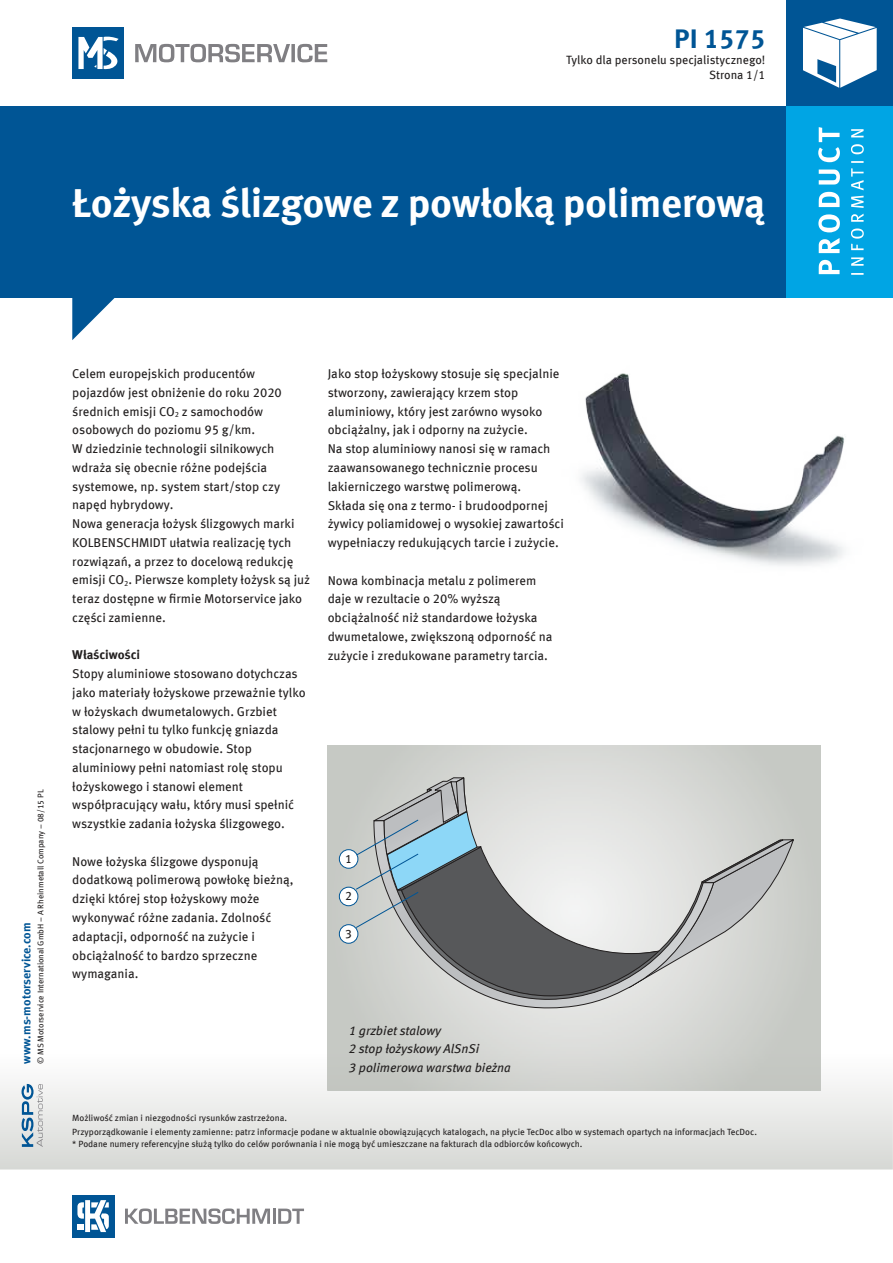
<style>
.page{position:relative;width:893px;height:1263px;background:#fff}
.page>*{position:absolute;margin:0;border:0;box-sizing:border-box;transform-origin:0 0}
.t1{font:700 40.5px "Meta OFC";letter-spacing:-.015em;color:#fff}
.t2{font:700 27px "Meta OFC";color:#005595}
.t3{font:12.75px/18.8px "Meta OFC";color:#221f1f}
.t4{font:italic 12.75px/18.8px "Meta OFC";color:#221f1f}
.t5{font:700 12.75px "Meta OFC";letter-spacing:-.005em;color:#221f1f}
.t6{font:12.15px "Meta OFC";color:#221f1f}
.t7{font:12px "Meta OFC";color:#221f1f}
.t8{font:700 12px "Meta OFC";color:#005595}
.t9{font:9px/13.5px "Meta OFC";color:#221f1f}
.t10{font:8.25px "Meta OFC";color:#221f1f}
</style>
<div class="page">
<div style="left:0;top:106px;width:893px;height:192px;background:#005595"></div>
<svg style="left:72px;top:298px;width:43px;height:42px"></svg>
<svg style="left:135px;top:44px;width:192px;height:19px"></svg>
<div style="left:72px;top:28px;width:51px;height:51px;background:#005595"></div>
<svg style="left:78px;top:36px;width:41px;height:33px"></svg>
<svg style="left:22px;top:1084px;width:21px;height:63px"></svg>
<div style="left:72px;top:1195px;width:43px;height:42px;background:#005595"></div>
<svg style="left:77px;top:1200px;width:32px;height:32px"></svg>
<svg style="left:125px;top:1208px;width:145px;height:16px"></svg>
<hr style="left:273px;top:1208px;width:3px;height:16px;background:#807f83">
<svg style="left:278px;top:1208px;width:26px;height:16px"></svg>
<div style="left:787px;top:0;width:106px;height:106px;background:#005595"></div>
<svg style="left:803px;top:19px;width:74px;height:69px"></svg>
<div style="left:787px;top:106px;width:106px;height:192px;background:#00a5e4"></div>
<svg style="left:851px;top:129px;width:13px;height:146px"></svg>
<svg style="left:818px;top:127px;width:22px;height:147px"></svg>
<img style="left:327px;top:745px;width:493px;height:346px">
<img style="left:580px;top:373px;width:265px;height:193px">
<svg style="left:355px;top:777px;width:440px;height:228px;background:#b9bdbd"></svg>
<div style="left:339px;top:925px;width:19px;height:18px;background:#fff;border-radius:50%"></div>
<div style="left:339px;top:924px;width:19px;height:20px;border:1px solid #005595;border-radius:50%"></div>
<div style="left:339px;top:887px;width:19px;height:19px;background:#fff;border-radius:50%"></div>
<div style="left:339px;top:887px;width:19px;height:19px;border:1px solid #005595;border-radius:50%"></div>
<div style="left:339px;top:850px;width:19px;height:18px;background:#fff;border-radius:50%"></div>
<div style="left:339px;top:849px;width:19px;height:20px;border:1px solid #005595;border-radius:50%"></div>
<h2 class="t2" style="left:674px;top:23px;width:93px">PI 1575</h2>
<p class="t7" style="left:566px;top:55px;width:201px">Tylko dla personelu specjalistycznego!</p>
<p class="t7" style="left:709px;top:70px;width:58px">Strona 1/1</p>
<h1 class="t1" style="left:72px;top:178px;width:695px">Łożyska ślizgowe z powłoką polimerową</h1>
<p class="t10" style="left:37px;top:1064px;width:276px;rotate:-90deg">© MS Motorservice International GmbH – A Rheinmetall Company – 08/15 PL</p>
<p class="t8" style="left:19px;top:1064px;width:143px;rotate:-90deg">www.ms-motorservice.com</p>
<p class="t3" style="left:72px;top:364px;width:239px">Celem europejskich producentów pojazdów jest obniżenie do roku 2020 średnich emisji CO<sub>2</sub> z samochodów osobowych do poziomu 95 g/km.<br>W dziedzinie technologii silnikowych wdraża się obecnie różne podejścia systemowe, np. system start/stop czy napęd hybrydowy.<br>Nowa generacja łożysk ślizgowych marki KOLBENSCHMIDT ułatwia realizację tych rozwiązań, a przez to docelową redukcję emisji CO<sub>2</sub>. Pierwsze komplety łożysk są już teraz dostępne w irmie Motorservice jako części zamienne.</p>
<p class="t5" style="left:72px;top:647px;width:69px">Właściwości</p>
<p class="t3" style="left:72px;top:664px;width:235px">Stopy aluminiowe stosowano dotychczas jako materiały łożyskowe przeważnie tylko w łożyskach dwumetalowych. Grzbiet stalowy pełni tu tylko funkcję gniazda stacjonarnego w obudowie. Stop aluminiowy pełni natomiast rolę stopu łożyskowego i stanowi element współpracujący wału, który musi spełnić wszystkie zadania łożyska ślizgowego.</p>
<p class="t3" style="left:72px;top:852px;width:223px">Nowe łożyska ślizgowe dysponują dodatkową polimerową powłokę bieżną, dzięki której stop łożyskowy może wykonywać różne zadania. Zdolność adaptacji, odporność na zużycie i obciążalność to bardzo sprzeczne wymagania.</p>
<p class="t3" style="left:328px;top:364px;width:238px">Jako stop łożyskowy stosuje się specjalnie stworzony, zawierający krzem stop aluminiowy, który jest zarówno wysoko obciążalny, jak i odporny na zużycie.<br>Na stop aluminiowy nanosi się w ramach zaawansowanego technicznie procesu lakierniczego warstwę polimerową.<br>Składa się ona z termo- i brudoodpornej żywicy poliamidowej o wysokiej zawartości wypełniaczy redukujących tarcie i zużycie.</p>
<p class="t3" style="left:328px;top:571px;width:226px">Nowa kombinacja metalu z polimerem daje w rezultacie o 20% wyższą obciążalność niż standardowe łożyska dwumetalowe, zwiększoną odporność na zużycie i zredukowane parametry tarcia.</p>
<p class="t6" style="left:345px;top:853px;width:8px">1</p>
<p class="t6" style="left:345px;top:891px;width:8px">2</p>
<p class="t6" style="left:345px;top:928px;width:8px">3</p>
<p class="t4" style="left:349px;top:1022px;width:164px">1 grzbiet stalowy<br>2 stop łożyskowy AlSnSi<br>3 polimerowa warstwa bieżna</p>
<p class="t9" style="left:72px;top:1111px;width:686px">Możliwość zmian i niezgodności rysunków zastrzeżona.<br>Przyporządkowanie i elementy zamienne: patrz informacje podane w aktualnie obowiązujących katalogach, na płycie TecDoc albo w systemach opartych na informacjach TecDoc.</p>
<p class="t9" style="left:72px;top:1137px;width:512px">* Podane numery referencyjne służą tylko do celów porównania i nie mogą być umieszczane na fakturach dla odbiorców końcowych.</p>
</div>
